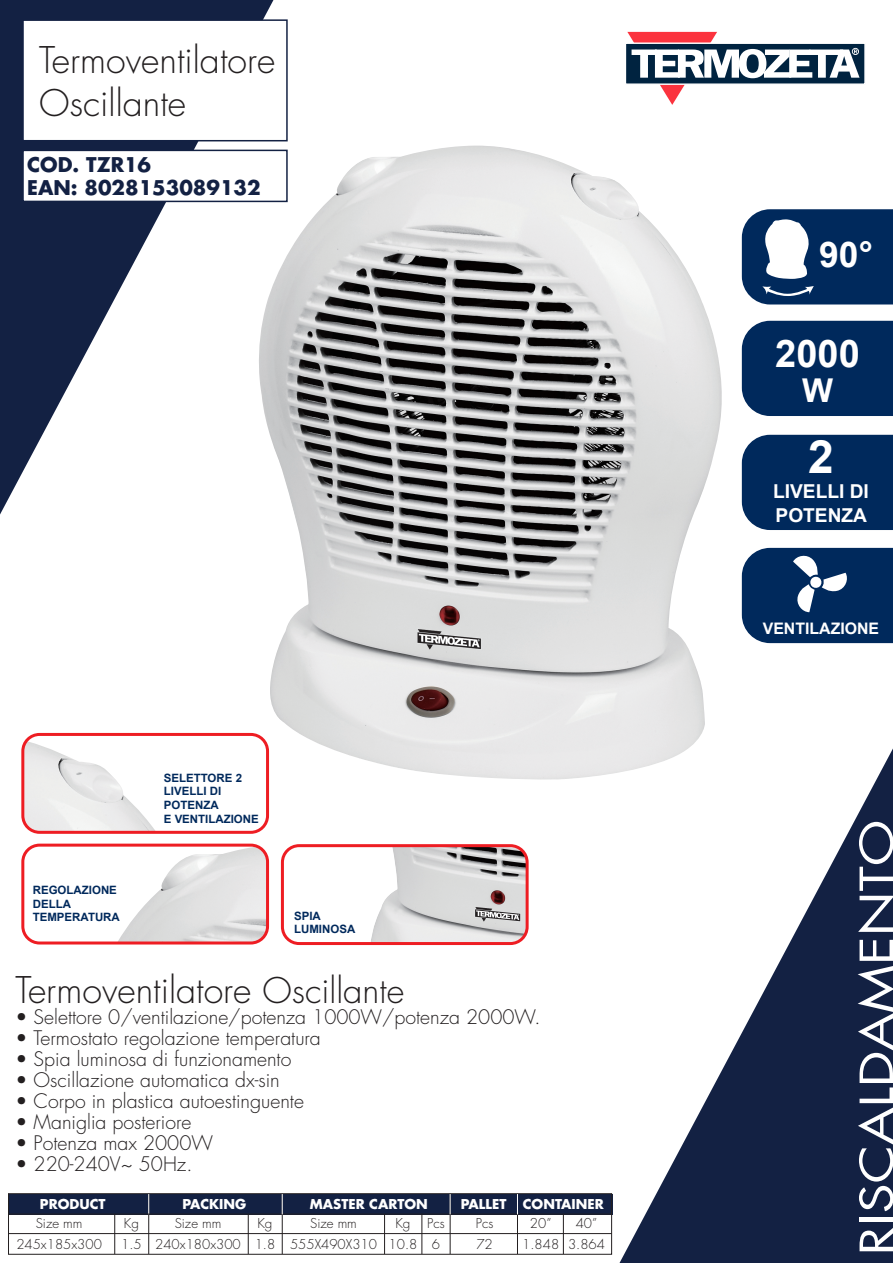
<style>
.page{position:relative;width:893px;height:1263px;background:#fff}
.page>*{position:absolute;margin:0;border:0;box-sizing:border-box;transform-origin:0 0}
.t1{font:700 46.05px "Arial";color:#fff}
.t2{font:44.4px "Futura";color:#fff;scale:1.21 1}
.t3{font:700 38.1px "Arial";color:#fff}
.t4{font:300 35.7px/42.9px "Futura";color:#231f20}
.t5{font:700 35.4px "Arial";color:#fff}
.t6{font:700 32.85px "Arial";color:#fff}
.t7{font:700 19.8px/23.7px "Futura";color:#132143}
.t8{font:300 19.5px "Futura";color:#231f20}
.t9{font:700 19.2px/24.2px "Arial";color:#fff}
.t10{font:700 15.9px "Arial";color:#fff}
.t11{font:300 13.2px "Futura";color:#231f20}
.t12{font:700 13.2px "Futura";color:#fff}
.t13{font:700 11.55px/13.8px "Arial";color:#00295c}
.s1{font-size:34.5px}
</style>
<div class="page">
<svg style="left:0;top:0;width:273px;height:514px"></svg>
<div style="left:625px;top:42px;width:241px;height:43px;background:#002340;border:1px solid #fff"></div>
<svg style="left:626px;top:31px;width:233px;height:74px"></svg>
<svg style="left:619px;top:748px;width:274px;height:515px;fill:#132143"></svg>
<img style="left:253px;top:146px;width:479px;height:634px">
<div style="left:8px;top:1194px;width:604px;height:20px;background:#132143"></div>
<div style="left:8px;top:1193px;width:604px;height:61px;border:1px solid #231f20"></div>
<hr style="left:148px;top:1194px;width:1px;height:60px;background:#231f20">
<svg style="left:148px;top:1194px;width:1px;height:20px"></svg>
<hr style="left:114px;top:1214px;width:1px;height:40px;background:#231f20">
<hr style="left:9px;top:1214px;width:603px;height:1px;background:#231f20">
<hr style="left:9px;top:1233px;width:603px;height:1px;background:#231f20">
<hr style="left:282px;top:1194px;width:1px;height:60px;background:#231f20">
<hr style="left:248px;top:1214px;width:1px;height:40px;background:#231f20">
<hr style="left:421px;top:1214px;width:1px;height:40px;background:#231f20">
<hr style="left:384px;top:1214px;width:1px;height:40px;background:#231f20">
<svg style="left:282px;top:1194px;width:1px;height:20px"></svg>
<hr style="left:450px;top:1194px;width:1px;height:60px;background:#231f20">
<svg style="left:450px;top:1194px;width:1px;height:20px"></svg>
<hr style="left:517px;top:1194px;width:1px;height:60px;background:#231f20">
<svg style="left:517px;top:1194px;width:1px;height:20px"></svg>
<hr style="left:563px;top:1214px;width:1px;height:40px;background:#231f20">
<div style="left:22px;top:19px;width:266px;height:122px;background:#fff;border:2px solid #132143"></div>
<div style="left:22px;top:150px;width:266px;height:52px;background:#fff;border:2px solid #132143"></div>
<div style="left:742px;top:321px;width:151px;height:95px;background:#00295c"></div>
<div style="left:742px;top:435px;width:151px;height:95px;background:#00295c"></div>
<svg style="left:742px;top:548px;width:151px;height:95px;background:#183d6b"></svg>
<svg style="left:742px;top:209px;width:151px;height:95px"></svg>
<div style="left:23px;top:734px;width:245px;height:98px;background:#fff;border-radius:17px"></div>
<img style="left:25px;top:741px;width:130px;height:89px">
<div style="left:21px;top:733px;width:248px;height:101px;border:3px solid #ee1d23;border-radius:17px"></div>
<img style="left:119px;top:848px;width:149px;height:95px">
<div style="left:21px;top:844px;width:248px;height:100px;border:3px solid #ee1d23;border-radius:17px"></div>
<img style="left:371px;top:848px;width:154px;height:93px">
<div style="left:281px;top:844px;width:248px;height:101px;border:3px solid #ee1d23;border-radius:17px"></div>
<h3 class="t4" style="left:39px;top:39px;width:238px">Termoventilatore<br>Oscillante</h3>
<p class="t7" style="left:27px;top:152px;width:235px">COD. TZR16<br>EAN: 8028153089132</p>
<p class="t13" style="left:33px;top:883px;width:89px">REGOLAZIONE<br>DELLA<br>TEMPERATURA</p>
<p class="t13" style="left:164px;top:771px;width:97px">SELETTORE 2<br>LIVELLI DI<br>POTENZA<br>E VENTILAZIONE</p>
<p class="t13" style="left:294px;top:909px;width:63px">SPIA<br>LUMINOSA</p>
<h3 class="t4" style="left:15px;top:969px;width:390px">Termoventilatore <span class="s1">Oscillante</span></h3>
<p class="t8" style="left:15px;top:1005px;width:527px">• Selettore 0/ventilazione/potenza 1000W/potenza 2000W.</p>
<p class="t8" style="left:15px;top:1026px;width:307px">• Termostato regolazione temperatura</p>
<p class="t8" style="left:15px;top:1047px;width:277px">• Spia luminosa di funzionamento</p>
<p class="t8" style="left:15px;top:1068px;width:266px">• Oscillazione automatica dx-sin</p>
<p class="t8" style="left:15px;top:1089px;width:290px">• Corpo in plastica autoestinguente</p>
<p class="t8" style="left:15px;top:1110px;width:178px">• Maniglia posteriore</p>
<p class="t8" style="left:15px;top:1131px;width:199px">• Potenza max 2000W</p>
<p class="t8" style="left:15px;top:1152px;width:178px">• 220-240V~ 50Hz.</p>
<p class="t12" style="left:40px;top:1195px;width:67px">PRODUCT</p>
<p class="t12" style="left:182px;top:1195px;width:65px">PACKING</p>
<p class="t12" style="left:310px;top:1195px;width:119px">MASTER CARTON</p>
<p class="t12" style="left:461px;top:1195px;width:145px">PALLET CONTAINER</p>
<p class="t11" style="left:36px;top:1214px;width:48px">Size mm</p>
<p class="t11" style="left:124px;top:1214px;width:17px">Kg</p>
<p class="t11" style="left:175px;top:1214px;width:48px">Size mm</p>
<p class="t11" style="left:257px;top:1214px;width:17px">Kg</p>
<p class="t11" style="left:310px;top:1214px;width:48px">Size mm</p>
<p class="t11" style="left:395px;top:1214px;width:17px">Kg</p>
<p class="t11" style="left:427px;top:1214px;width:19px">Pcs</p>
<p class="t11" style="left:476px;top:1214px;width:19px">Pcs</p>
<p class="t11" style="left:530px;top:1214px;width:23px">20”</p>
<p class="t11" style="left:576px;top:1214px;width:23px">40”</p>
<p class="t11" style="left:16px;top:1235px;width:87px">245x185x300</p>
<p class="t11" style="left:121px;top:1235px;width:320px">1.5 240x180x300 1.8 555X490X310 10.8 6</p>
<p class="t11" style="left:476px;top:1235px;width:18px">72</p>
<p class="t11" style="left:522px;top:1235px;width:84px">1.848 3.864</p>
<h3 class="t5" style="left:819px;top:231px;width:55px">90°</h3>
<h3 class="t3" style="left:775px;top:329px;width:86px">2000</h3>
<h3 class="t6" style="left:802px;top:368px;width:32px">W</h3>
<h1 class="t1" style="left:808px;top:427px;width:27px">2</h1>
<p class="t9" style="left:773px;top:479px;width:97px">LIVELLI DI<br>POTENZA</p>
<p class="t10" style="left:763px;top:618px;width:118px">VENTILAZIONE</p>
<h2 class="t2" style="left:846px;top:1255px;width:361px;rotate:-90deg">RISCALDAMENTO</h2>
</div>
